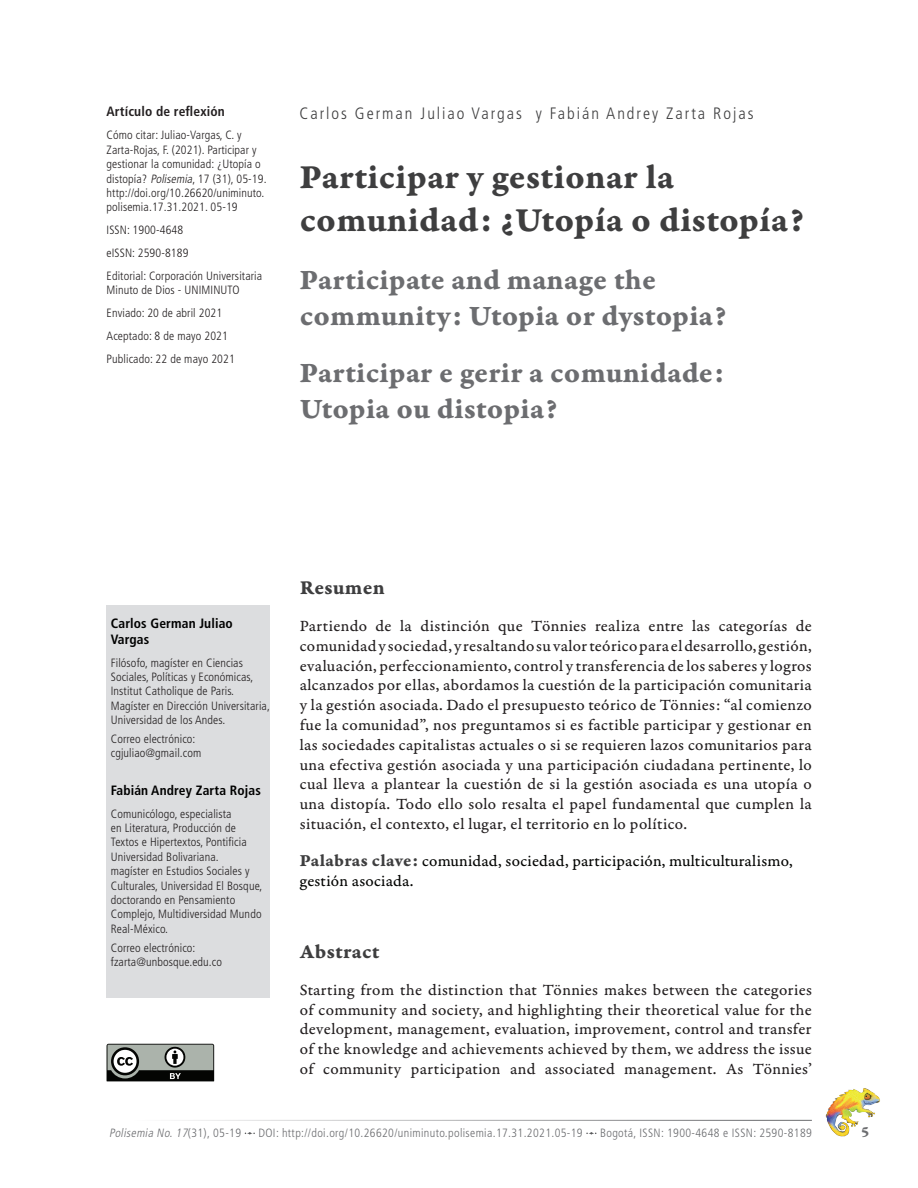
<style>
.page{position:relative;width:918px;height:1188px;background:#fff}
.page>*{position:absolute;margin:0;border:0;box-sizing:border-box;transform-origin:0 0}
.t1{font:36px/43.2px "Garamond Premr Pro Bd Capt";letter-spacing:.01em;color:#3e3e3f}
.t2{font:30px/36px "Garamond Premr Pro Bd Capt";letter-spacing:.005em;color:#6c6d70}
.t3{font:21px "Garamond Premr Pro Bd Capt";letter-spacing:.01em;color:#3e3e3f}
.t4{font:16.5px/19.8px "Garamond Premr Pro Capt";letter-spacing:.02em;color:#231f20;text-align:justify}
.t5{font:16.5px/19.8px "Garamond Premr Pro Capt";letter-spacing:.01em;color:#040503}
.t6{font:300 condensed 16.5px "Frutiger LT Std";letter-spacing:.12em;color:#3e3e3f}
.t7{font:15px "Garamond Premr Pro Bd Capt";color:#6c6d70}
.t8{font:700 condensed 13.5px/16.2px "Frutiger LT Std";letter-spacing:.01em;color:#000}
.t9{font:700 condensed 13.5px "Frutiger LT Std";letter-spacing:.01em;color:#231f20}
.t10{font:300 condensed 12px/14.4px "Frutiger LT Std";letter-spacing:.01em;color:#231f20}
.t11{font:300 condensed 12px "Frutiger LT Std";letter-spacing:.03em;color:#6c6d70}
.t12{font:italic 300 condensed 12px "Frutiger LT Std";color:#6c6d70}
.s1{font-style:italic}
.s2{font-family:"Garamond Premr Pro Bd Capt";font-size:18px;color:#3e3e3f}
.s3{font-style:normal}
</style>
<div class="page">
<svg style="left:245px;top:1132px;width:10px;height:3px"></svg>
<svg style="left:586px;top:1132px;width:10px;height:3px"></svg>
<hr style="left:128px;top:1120px;width:684px;height:1px;background:#6c6d70">
<img style="left:825px;top:1088px;width:55px;height:49px">
<div style="left:107px;top:605px;width:163px;height:392px;background:#dcdddf"></div>
<svg style="left:107px;top:1044px;width:107px;height:37px;background:#777b77"></svg>
<p class="t9" style="left:107px;top:104px;width:120px">Artículo de reflexión</p>
<p class="t6" style="left:300px;top:104px;width:455px">Carlos German Juliao Vargas y Fabián Andrey Zarta Rojas</p>
<p class="t10" style="left:107px;top:128px;width:162px">Cómo citar: Juliao-Vargas, C. y Zarta-Rojas, F. (2021). Participar y gestionar la comunidad: ¿Utopía o distopía? <span class="s1">Polisemia</span>, 17 (31), 05-19. http://doi.org/10.26620/uniminuto. polisemia.17.31.2021. 05-19</p>
<p class="t10" style="left:107px;top:219px;width:157px;line-height:23px">ISSN: 1900-4648<br>eISSN: 2590-8189<br>Editorial: Corporación Universitaria</p>
<p class="t10" style="left:107px;top:279px;width:134px;line-height:23px">Minuto de Dios - UNIMINUTO<br>Enviado: 20 de abril 2021<br>Aceptado: 8 de mayo 2021<br>Publicado: 22 de mayo 2021</p>
<h1 class="t1" style="left:300px;top:155px;width:507px">Participar y gestionar la comunidad: ¿Utopía o distopía?</h1>
<h2 class="t2" style="left:300px;top:262px;width:429px">Participate and manage the community: Utopia or dystopia?</h2>
<h2 class="t2" style="left:300px;top:355px;width:426px">Participar e gerir a comunidade:<br>Utopia ou distopia?</h2>
<p class="t8" style="left:111px;top:615px;width:123px">Carlos German Juliao<br>Vargas</p>
<p class="t10" style="left:111px;top:655px;width:161px">Filósofo, magíster en Ciencias<br>Sociales, Políticas y Económicas,<br>Institut Catholique de Paris.<br>Magíster en Dirección Universitaria,<br>Universidad de los Andes.</p>
<p class="t10" style="left:111px;top:732px;width:92px">Correo electrónico: cgjuliao@gmail.com</p>
<p class="t8" style="left:111px;top:782px;width:152px">Fabián Andrey Zarta Rojas</p>
<p class="t10" style="left:111px;top:807px;width:153px">Comunicólogo, especialista<br>en Literatura, Producción de<br>Textos e Hipertextos, Pontificia<br>Universidad Bolivariana.<br>magíster en Estudios Sociales y<br>Culturales, Universidad El Bosque, doctorando en Pensamiento<br>Complejo, Multidiversidad Mundo<br>Real-México.</p>
<p class="t10" style="left:111px;top:940px;width:113px">Correo electrónico: fzarta@unbosque.edu.co</p>
<p class="t3" style="left:300px;top:575px;width:87px">Resumen</p>
<p class="t4" style="left:300px;top:616px;width:514px">Partiendo de la distinción que Tönnies realiza entre las categorías de comunidad y sociedad, y resaltando su valor teórico para el desarrollo, gestión, evaluación, perfeccionamiento, control y transferencia de los saberes y logros alcanzados por ellas, abordamos la cuestión de la participación comunitaria y la gestión asociada. Dado el presupuesto teórico de Tönnies: “al comienzo fue la comunidad”, nos preguntamos si es factible participar y gestionar en las sociedades capitalistas actuales o si se requieren lazos comunitarios para una efectiva gestión asociada y una participación ciudadana pertinente, lo cual lleva a plantear la cuestión de si la gestión asociada es una utopía o una distopía. Todo ello solo resalta el papel fundamental que cumplen la situación, el contexto, el lugar, el territorio en lo político.</p>
<p class="t5" style="left:300px;top:851px;width:495px"><span class="s2">Palabras clave:</span> comunidad, sociedad, participación, multiculturalismo, gestión asociada.</p>
<p class="t3" style="left:300px;top:939px;width:81px">Abstract</p>
<p class="t4" style="left:300px;top:980px;width:514px">Starting from the distinction that Tönnies makes between the categories of community and society, and highlighting their theoretical value for the development, management, evaluation, improvement, control and transfer of the knowledge and achievements achieved by them, we address the issue of community participation and associated management. As Tönnies’</p>
<p class="t12" style="left:109px;top:1126px;width:133px">Polisemia No.17<span class="s3">( 3 1 ) , 0 5 - 1 9</span></p>
<p class="t11" style="left:258px;top:1126px;width:326px">DOI: http://doi.org/10.26620/uniminuto.polisemia.17.31.2021.05-19</p>
<p class="t11" style="left:600px;top:1126px;width:213px">Bogotá, ISSN: 1900-4648 e ISSN: 2590-8189</p>
<p class="t7" style="left:861px;top:1122px;width:10px">5</p>
</div>
